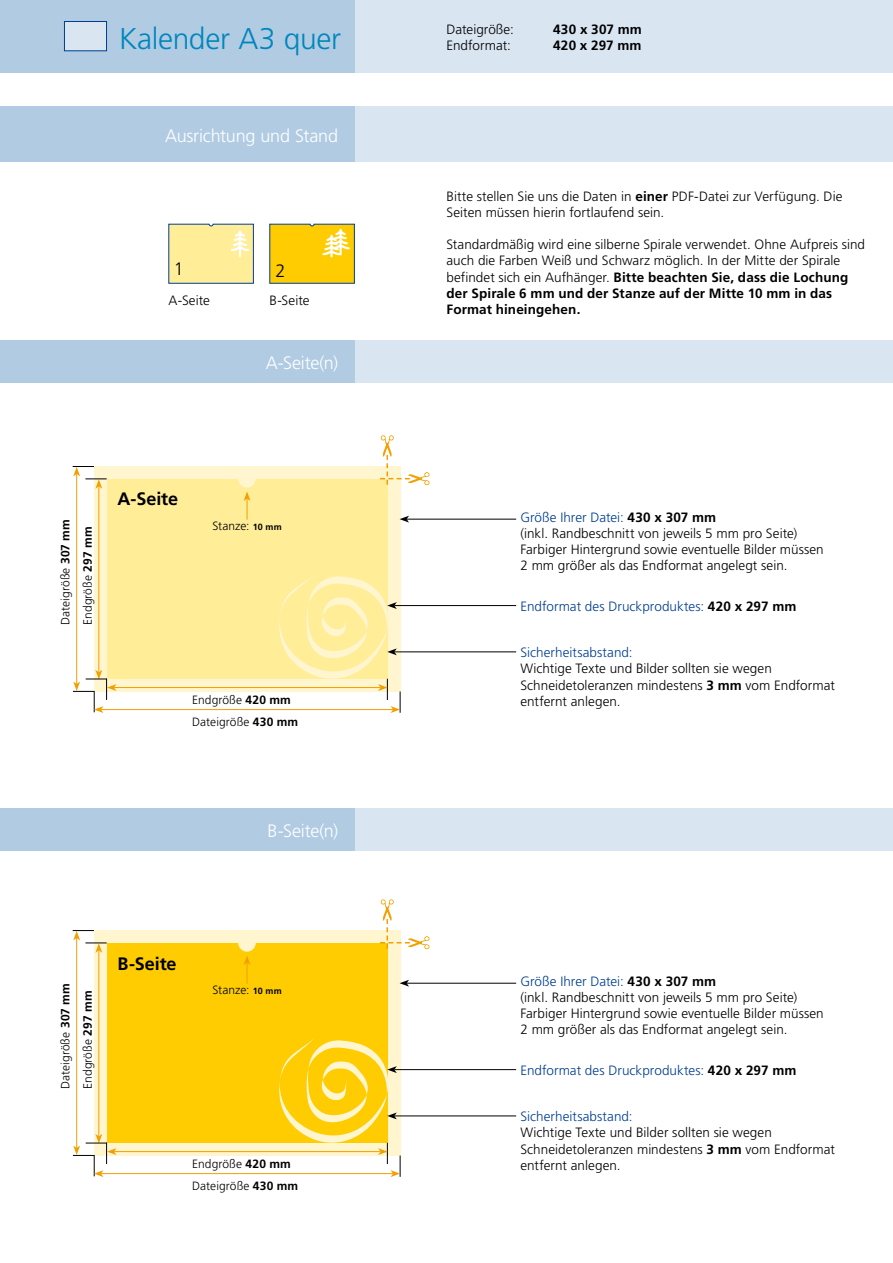
<style>
.page{position:relative;width:893px;height:1263px;background:#fff}
.page>*{position:absolute;margin:0;border:0;box-sizing:border-box;transform-origin:0 0}
.t1{font:300 30px "Frutiger";letter-spacing:-.015em;color:#0086bc}
.t2{font:300 18px "Frutiger";letter-spacing:-.015em;color:#fff}
.t3{font:700 18px "Frutiger";letter-spacing:-.005em;color:#000}
.t4{font:300 18px "Frutiger";color:#000}
.t5{font:300 13.5px/16.2px "Frutiger";color:#000}
.t6{font:300 13.5px "Frutiger";letter-spacing:.005em;color:#003e90}
.t7{font:700 13.5px/16.2px "Frutiger";letter-spacing:.01em;color:#000}
.t8{font:300 12px "Frutiger";letter-spacing:.005em;color:#000}
.s1{font-weight:700}
.s2{font-weight:700;font-size:9px}
.s3{color:#003e90}
.s4{font-weight:700;color:#000}
</style>
<div class="page">
<div style="left:0;top:0;width:893px;height:72px;background:#d9e5f1"></div>
<div style="left:0;top:0;width:355px;height:72px;background:#b1cbe3"></div>
<div style="left:0;top:106px;width:893px;height:56px;background:#d9e5f1"></div>
<div style="left:0;top:106px;width:355px;height:56px;background:#b1cbe3"></div>
<div style="left:0;top:340px;width:893px;height:43px;background:#d9e5f1"></div>
<div style="left:0;top:340px;width:355px;height:43px;background:#b1cbe3"></div>
<div style="left:0;top:808px;width:893px;height:42px;background:#d9e5f1"></div>
<div style="left:0;top:808px;width:355px;height:42px;background:#b1cbe3"></div>
<div style="left:64px;top:21px;width:43px;height:30px;background:#d9e5f1;border:1px solid #003e90"></div>
<div style="left:94px;top:466px;width:306px;height:225px;background:#fff6cf"></div>
<div style="left:94px;top:930px;width:306px;height:225px;background:#fff6cf"></div>
<div style="left:107px;top:479px;width:280px;height:200px;background:#ffed98"></div>
<div style="left:107px;top:943px;width:280px;height:200px;background:#fecc00"></div>
<hr style="left:76px;top:474px;width:1px;height:210px;background:#f49f00">
<hr style="left:76px;top:938px;width:1px;height:210px;background:#f49f00">
<hr style="left:98px;top:486px;width:1px;height:186px;background:#f49f00">
<hr style="left:98px;top:950px;width:1px;height:186px;background:#f49f00">
<svg style="left:73px;top:466px;width:34px;height:23px"></svg>
<svg style="left:73px;top:930px;width:34px;height:23px"></svg>
<svg style="left:380px;top:435px;width:49px;height:50px"></svg>
<svg style="left:380px;top:899px;width:49px;height:50px"></svg>
<hr style="left:114px;top:687px;width:266px;height:1px;background:#f49f00">
<hr style="left:114px;top:1151px;width:266px;height:1px;background:#f49f00">
<hr style="left:101px;top:709px;width:292px;height:1px;background:#f49f00">
<svg style="left:73px;top:670px;width:43px;height:43px"></svg>
<hr style="left:101px;top:1173px;width:292px;height:1px;background:#f49f00">
<svg style="left:73px;top:1134px;width:43px;height:43px"></svg>
<hr style="left:407px;top:519px;width:109px;height:1px;background:#000">
<svg style="left:400px;top:516px;width:9px;height:7px"></svg>
<hr style="left:407px;top:983px;width:109px;height:1px;background:#000">
<svg style="left:400px;top:980px;width:9px;height:7px"></svg>
<hr style="left:394px;top:605px;width:122px;height:1px;background:#000">
<hr style="left:394px;top:1069px;width:122px;height:1px;background:#000">
<hr style="left:394px;top:651px;width:122px;height:1px;background:#000">
<svg style="left:275px;top:573px;width:126px;height:140px"></svg>
<hr style="left:394px;top:1115px;width:122px;height:1px;background:#000">
<svg style="left:275px;top:1037px;width:126px;height:140px"></svg>
<svg style="left:244px;top:491px;width:6px;height:29px"></svg>
<div style="left:238px;top:470px;width:18px;height:18px;background:#fff6cf;border-radius:50%"></div>
<svg style="left:244px;top:956px;width:6px;height:28px"></svg>
<div style="left:238px;top:934px;width:18px;height:18px;background:#fff6cf;border-radius:50%"></div>
<svg style="left:168px;top:224px;width:86px;height:60px;background:#f1e49b"></svg>
<svg style="left:269px;top:224px;width:86px;height:60px;background:#f0c818"></svg>
<h1 class="t1" style="left:119px;top:21px;width:224px">Kalender A3 quer</h1>
<p class="t5" style="left:446px;top:21px;width:69px">Dateigröße:<br>Endformat:</p>
<p class="t7" style="left:553px;top:21px;width:90px">430 x 307 mm<br>420 x 297 mm</p>
<h2 class="t2" style="left:165px;top:125px;width:174px">Ausrichtung und Stand</h2>
<h2 class="t4" style="left:174px;top:259px;width:12px">1</h2>
<p class="t5" style="left:169px;top:292px;width:43px">A-Seite</p>
<h2 class="t4" style="left:275px;top:260px;width:12px">2</h2>
<p class="t5" style="left:270px;top:292px;width:42px">B-Seite</p>
<h2 class="t2" style="left:266px;top:352px;width:74px">A-Seite(n)</h2>
<p class="t5" style="left:446px;top:188px;width:398px">Bitte stellen Sie uns die Daten in <span class="s1">einer</span> PDF-Datei zur Verfügung. Die<br>Seiten müssen hierin fortlaufend sein.</p>
<p class="t5" style="left:446px;top:236px;width:420px">Standardmäßig wird eine silberne Spirale verwendet. Ohne Aufpreis sind auch die Farben Weiß und Schwarz möglich. In der Mitte der Spirale befindet sich ein Aufhänger. <span class="s1">Bitte beachten Sie, dass die Lochung der Spirale 6 mm und der Stanze auf der Mitte 10 mm in das Format hineingehen.</span></p>
<p class="t8" style="left:59px;top:625px;width:107px;rotate:-90deg">Dateigröße <span class="s1">307 mm</span></p>
<p class="t8" style="left:81px;top:625px;width:100px;rotate:-90deg">Endgröße <span class="s1">297 mm</span></p>
<h2 class="t3" style="left:118px;top:489px;width:62px">A-Seite</h2>
<p class="t8" style="left:212px;top:519px;width:71px">Stanze: <span class="s2">10 mm</span></p>
<p class="t8" style="left:192px;top:693px;width:100px">Endgröße <span class="s1">420 mm</span></p>
<p class="t8" style="left:192px;top:715px;width:108px">Dateigröße <span class="s1">430 mm</span></p>
<h2 class="t2" style="left:267px;top:820px;width:72px">B-Seite(n)</h2>
<p class="t8" style="left:59px;top:1089px;width:107px;rotate:-90deg">Dateigröße <span class="s1">307 mm</span></p>
<p class="t8" style="left:81px;top:1089px;width:100px;rotate:-90deg">Endgröße <span class="s1">297 mm</span></p>
<h2 class="t3" style="left:118px;top:953px;width:61px">B-Seite</h2>
<p class="t8" style="left:212px;top:983px;width:71px">Stanze: <span class="s2">10 mm</span></p>
<p class="t8" style="left:192px;top:1157px;width:100px">Endgröße <span class="s1">420 mm</span></p>
<p class="t8" style="left:192px;top:1179px;width:108px">Dateigröße <span class="s1">430 mm</span></p>
<p class="t5" style="left:520px;top:509px;width:305px"><span class="s3">Größe Ihrer Datei:</span> <span class="s1">430 x 307 mm<br></span>(inkl. Randbeschnitt von jeweils 5 mm pro Seite)<br>Farbiger Hintergrund sowie eventuelle Bilder müssen 2 mm größer als das Endformat angelegt sein.</p>
<p class="t6" style="left:520px;top:599px;width:278px">Endformat des Druckproduktes: <span class="s4">420 x 297 mm</span></p>
<p class="t6" style="left:520px;top:645px;width:114px">Sicherheitsabstand:</p>
<p class="t5" style="left:520px;top:661px;width:316px">Wichtige Texte und Bilder sollten sie wegen<br>Schneidetoleranzen mindestens <span class="s1">3 mm</span> vom Endformat entfernt anlegen.</p>
<p class="t5" style="left:520px;top:973px;width:305px"><span class="s3">Größe Ihrer Datei:</span> <span class="s1">430 x 307 mm<br></span>(inkl. Randbeschnitt von jeweils 5 mm pro Seite)<br>Farbiger Hintergrund sowie eventuelle Bilder müssen 2 mm größer als das Endformat angelegt sein.</p>
<p class="t6" style="left:520px;top:1063px;width:278px">Endformat des Druckproduktes: <span class="s4">420 x 297 mm</span></p>
<p class="t6" style="left:520px;top:1109px;width:114px">Sicherheitsabstand:</p>
<p class="t5" style="left:520px;top:1125px;width:316px">Wichtige Texte und Bilder sollten sie wegen<br>Schneidetoleranzen mindestens <span class="s1">3 mm</span> vom Endformat entfernt anlegen.</p>
</div>
